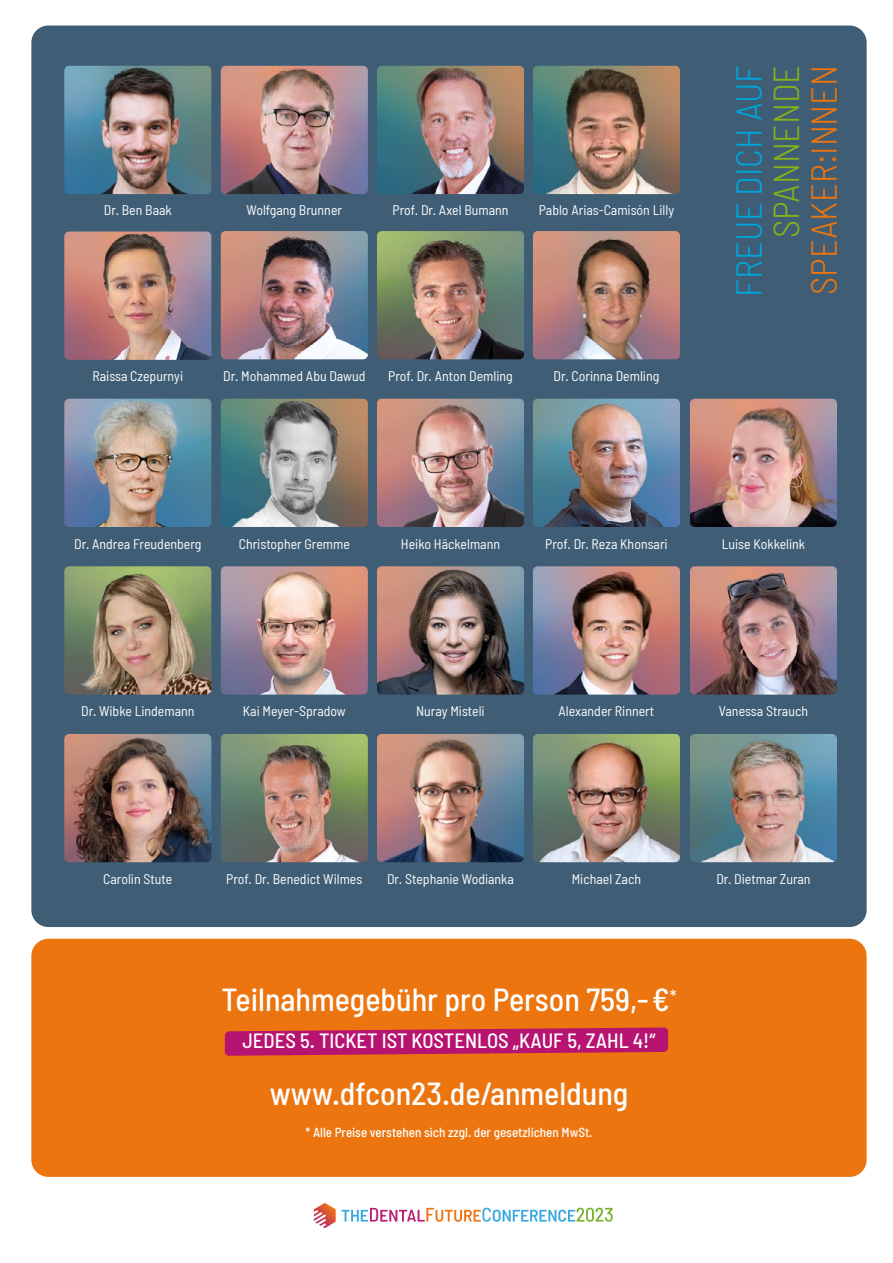
<style>
.page{position:relative;width:893px;height:1263px;background:#fff}
.page>*{position:absolute;margin:0;border:0;box-sizing:border-box;transform-origin:0 0}
.t1{font:300 semi-condensed 36px "Barlow";color:#ec750f}
.t2{font:300 semi-condensed 36px "Barlow";color:#00a5db}
.t3{font:300 semi-condensed 36px "Barlow";letter-spacing:-.005em;color:#86b11b}
.t4{font:500 semi-condensed 31.95px "Barlow";color:#fff}
.t5{font:500 semi-condensed 20.7px "Barlow";color:#fff}
.t6{font:semi-condensed 13.95px "Barlow";color:#fff}
.t7{font:500 semi-condensed 13.2px "Barlow";color:#fff}
</style>
<div class="page">
<div style="left:31px;top:26px;width:836px;height:901px;background:#3f5e76;border-radius:17px"></div>
<svg style="left:314px;top:1203px;width:299px;height:25px"></svg>
<div style="left:31px;top:939px;width:836px;height:238px;background:#ec750f;border-radius:17px"></div>
<svg style="left:225px;top:1027px;width:443px;height:29px;background:#bf2260"></svg>
<img style="left:221px;top:231px;width:147px;height:128px">
<img style="left:377px;top:231px;width:147px;height:128px">
<img style="left:377px;top:399px;width:147px;height:128px">
<img style="left:221px;top:566px;width:147px;height:129px">
<img style="left:690px;top:566px;width:147px;height:129px">
<img style="left:64px;top:66px;width:147px;height:128px">
<img style="left:533px;top:566px;width:147px;height:129px">
<img style="left:377px;top:566px;width:147px;height:129px">
<img style="left:64px;top:566px;width:147px;height:129px">
<img style="left:690px;top:399px;width:147px;height:128px">
<img style="left:533px;top:399px;width:147px;height:128px">
<img style="left:221px;top:399px;width:147px;height:128px">
<img style="left:64px;top:399px;width:147px;height:128px">
<img style="left:533px;top:231px;width:147px;height:128px">
<img style="left:64px;top:232px;width:147px;height:128px">
<img style="left:377px;top:66px;width:147px;height:128px">
<img style="left:221px;top:66px;width:147px;height:128px">
<img style="left:533px;top:66px;width:147px;height:128px">
<img style="left:690px;top:734px;width:147px;height:128px">
<img style="left:377px;top:734px;width:147px;height:128px">
<img style="left:533px;top:734px;width:147px;height:128px">
<img style="left:221px;top:734px;width:147px;height:128px">
<img style="left:64px;top:734px;width:147px;height:128px">
<p class="t6" style="left:104px;top:201px;width:69px">Dr. Ben Baak</p>
<p class="t6" style="left:247px;top:201px;width:97px">Wolfgang Brunner</p>
<p class="t6" style="left:392px;top:201px;width:117px">Prof. Dr. Axel Bumann</p>
<p class="t6" style="left:539px;top:201px;width:137px">Pablo Arias-Camisón Lilly</p>
<p class="t6" style="left:93px;top:367px;width:92px">Raissa Czepurnyi</p>
<p class="t6" style="left:554px;top:367px;width:107px">Dr. Corinna Demling</p>
<p class="t6" style="left:223px;top:367px;width:144px">Dr. Mohammed Abu Dawud</p>
<p class="t6" style="left:388px;top:367px;width:126px">Prof. Dr. Anton Demling</p>
<h1 class="t2" style="left:726px;top:296px;width:233px;rotate:-90deg">FREUE DICH AUF</h1>
<h1 class="t3" style="left:764px;top:238px;width:175px;rotate:-90deg">SPANNENDE</h1>
<h1 class="t1" style="left:801px;top:295px;width:231px;rotate:-90deg">SPEAKER:INNEN</h1>
<p class="t6" style="left:74px;top:535px;width:129px">Dr. Andrea Freudenberg</p>
<p class="t6" style="left:239px;top:535px;width:113px">Christopher Gremme</p>
<p class="t6" style="left:545px;top:535px;width:124px">Prof. Dr. Reza Khonsari</p>
<p class="t6" style="left:722px;top:535px;width:85px">Luise Kokkelink</p>
<p class="t6" style="left:401px;top:535px;width:101px">Heiko Häckelmann</p>
<p class="t6" style="left:243px;top:703px;width:104px">Kai Meyer-Spradow</p>
<p class="t6" style="left:719px;top:703px;width:91px">Vanessa Strauch</p>
<p class="t6" style="left:81px;top:703px;width:115px">Dr. Wibke Lindemann</p>
<p class="t6" style="left:416px;top:703px;width:70px">Nuray Misteli</p>
<p class="t6" style="left:559px;top:703px;width:97px">Alexander Rinnert</p>
<p class="t6" style="left:103px;top:870px;width:71px">Carolin Stute</p>
<p class="t6" style="left:226px;top:870px;width:138px">Prof. Dr. Benedict Wilmes</p>
<p class="t6" style="left:387px;top:870px;width:128px">Dr. Stephanie Wodianka</p>
<p class="t6" style="left:572px;top:870px;width:71px">Michael Zach</p>
<p class="t6" style="left:716px;top:870px;width:96px">Dr. Dietmar Zuran</p>
<h2 class="t4" style="left:221px;top:979px;width:456px">Teilnahmegebühr pro Person 759,- €<sup>*</sup></h2>
<h3 class="t5" style="left:243px;top:1028px;width:414px">JEDES 5. TICKET IST KOSTENLOS „KAUF 5, ZAHL 4!“</h3>
<h2 class="t4" style="left:270px;top:1074px;width:360px">www.dfcon23.de/anmeldung</h2>
<p class="t7" style="left:305px;top:1124px;width:289px">* Alle Preise verstehen sich zzgl. der gesetzlichen MwSt.</p>
</div>
